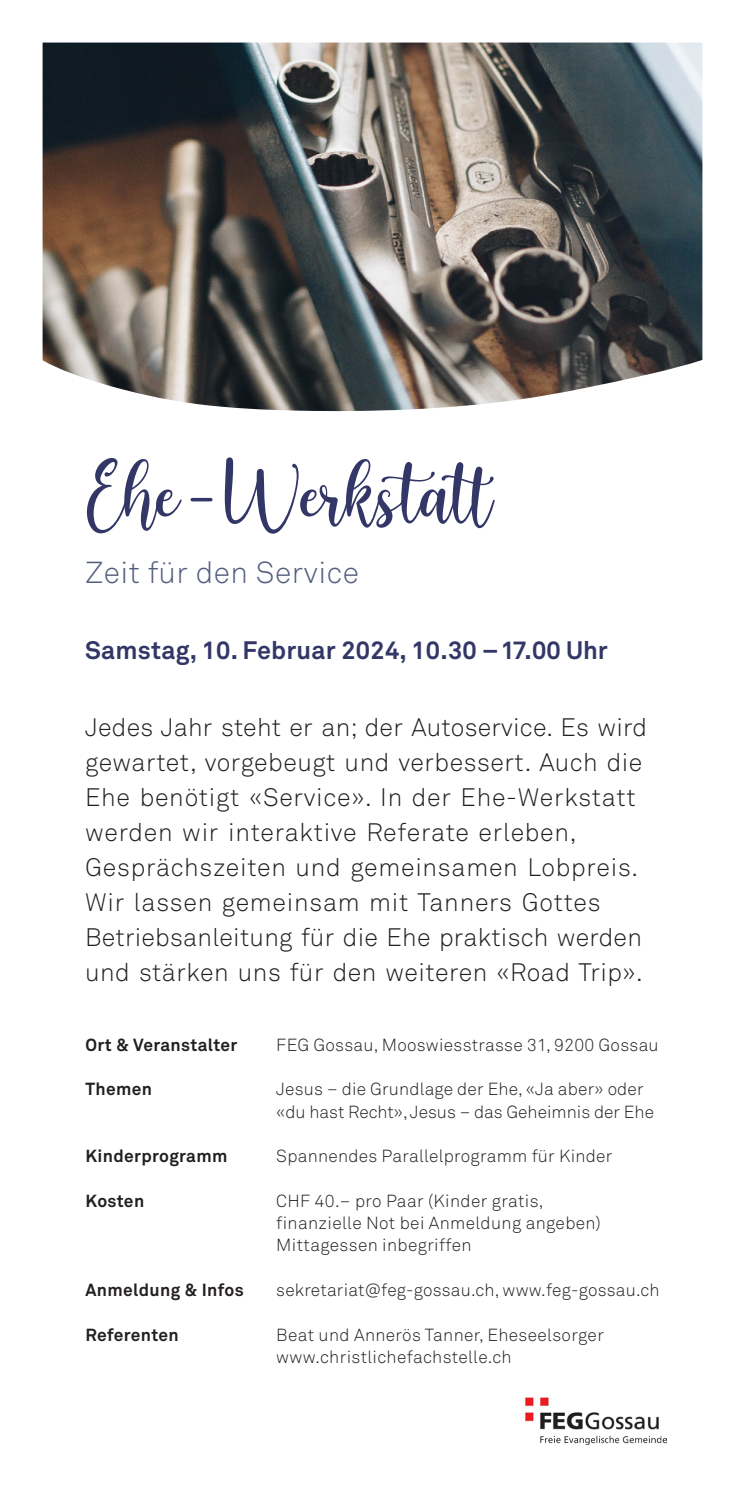
<style>
.page{position:relative;width:745px;height:1489px;background:#fff}
.page>*{position:absolute;margin:0;border:0;box-sizing:border-box;transform-origin:0 0}
.Titel{font:87.5px "better Personal Use";color:#333767}
.t1{font:300 30px "Akkurat Std";letter-spacing:.02em;color:#535d7e}
.Lauftext{font:300 25px/35px "Akkurat Std";letter-spacing:.02em;color:#231f20}
.t2{font:700 25px "Akkurat Std";letter-spacing:.01em;color:#333767}
.t3{font:300 17.25px/22.2px "Akkurat Std";letter-spacing:.015em;color:#231f20}
.t4{font:700 17.25px "Akkurat Std";letter-spacing:.02em;color:#231f20}
</style>
<div class="page">
<img style="left:540px;top:1435px;width:126px;height:8px">
<img style="left:525px;top:1397px;width:134px;height:33px">
<div style="left:565px;top:1392px;width:103px;height:16px;background:#fff"></div>
<img style="left:43px;top:43px;width:659px;height:369px">
<p class="Titel" style="left:87px;top:441px;width:420px">Ehe-Werkstatt</p>
<p class="t1" style="left:85px;top:554px;width:275px">Zeit für den Service</p>
<p class="t2" style="left:85px;top:634px;width:524px">Samstag, 10. Februar 2024, 10.30 – 17.00 Uhr</p>
<p class="Lauftext" style="left:85px;top:710px;width:563px">Jedes Jahr steht er an; der Autoservice. Es wird gewartet, vorgebeugt und verbessert. Auch die Ehe benötigt «Service». In der Ehe-Werkstatt werden wir interaktive Referate erleben, Gesprächszeiten und gemeinsamen Lobpreis.<br>Wir lassen gemeinsam mit Tanners Gottes Betriebsanleitung für die Ehe praktisch werden und stärken uns für den weiteren «Road Trip».</p>
<p class="t4" style="left:85px;top:1033px;width:153px">Ort &amp; Veranstalter</p>
<p class="t3" style="left:276px;top:1033px;width:383px">FEG Gossau, Mooswiesstrasse 31, 9200 Gossau</p>
<p class="t4" style="left:85px;top:1078px;width:68px">Themen</p>
<p class="t3" style="left:276px;top:1078px;width:379px">Jesus – die Grundlage der Ehe, «Ja aber» oder «du hast Recht», Jesus – das Geheimnis der Ehe</p>
<p class="t4" style="left:85px;top:1145px;width:143px">Kinderprogramm</p>
<p class="t3" style="left:276px;top:1145px;width:337px">Spannendes Parallelprogramm für Kinder</p>
<p class="t4" style="left:85px;top:1189px;width:60px">Kosten</p>
<p class="t3" style="left:276px;top:1189px;width:326px">CHF 40.– pro Paar (Kinder gratis, finanzielle Not bei Anmeldung angeben)<br>Mittagessen inbegriffen</p>
<p class="t4" style="left:85px;top:1278px;width:160px">Anmeldung &amp; Infos</p>
<p class="t3" style="left:276px;top:1278px;width:384px">sekretariat@feg-gossau.ch, www.feg-gossau.ch</p>
<p class="t4" style="left:85px;top:1323px;width:95px">Referenten</p>
<p class="t3" style="left:276px;top:1323px;width:329px">Beat und Annerös Tanner, Eheseelsorger www.christlichefachstelle.ch</p>
</div>
